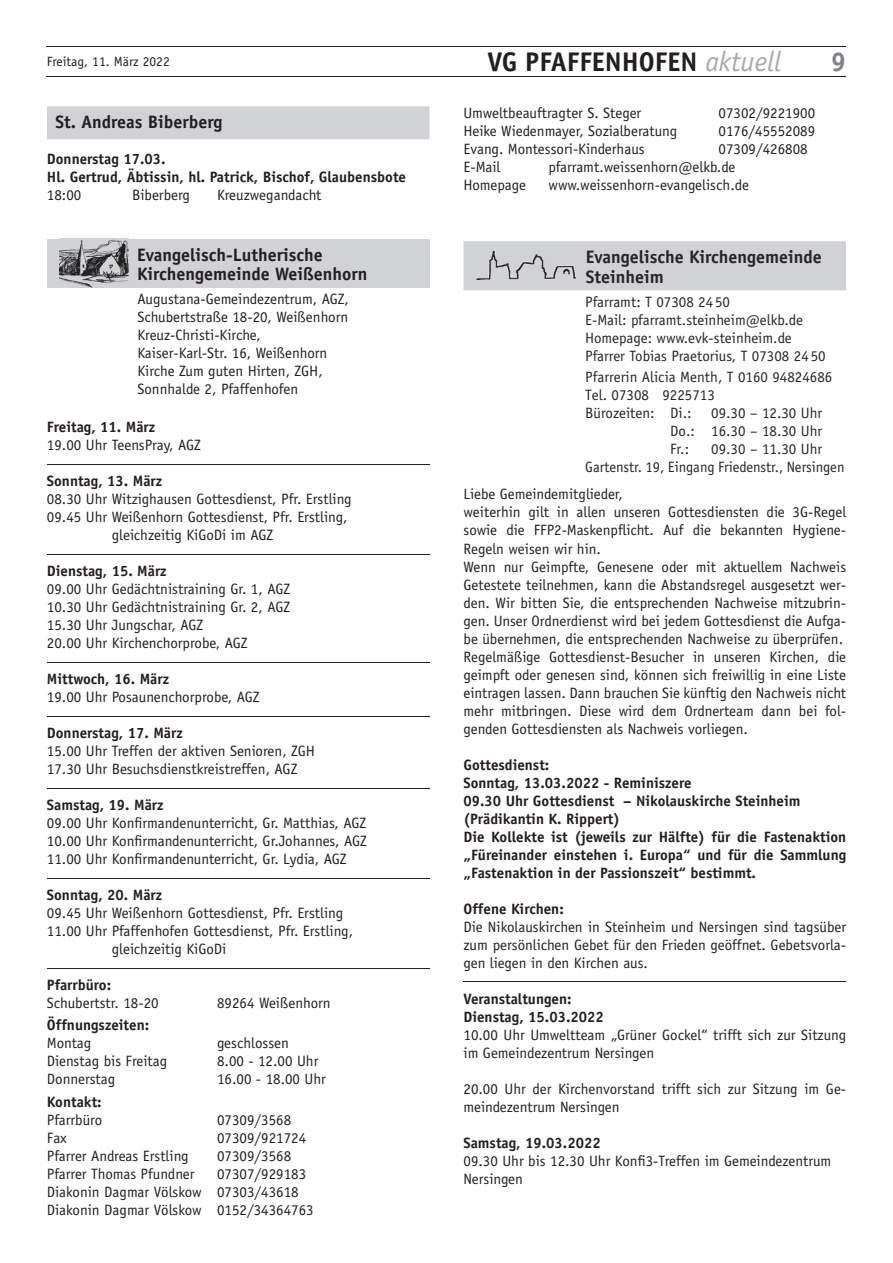
<style>
.page{position:relative;width:893px;height:1263px;background:#fff}
.page>*{position:absolute;margin:0;border:0;box-sizing:border-box;transform-origin:0 0}
.t1{font:700 27px "Officina Sans";color:#231f20}
.t2{font:700 27px "Officina Sans";color:#808285}
.t3{font:700 18px/19.5px "Officina Sans";color:#231f20}
.t4{font:700 18px/19.5px "Officina Sans";color:#282526}
.t5{font:15px/18px "Officina Sans";color:#231f20}
.t6{font:700 15px/18px "Officina Sans";color:#231f20}
.t7{font:15px/18px "Officina Sans";color:#282526}
.t8{font:13.5px "Officina Sans";color:#231f20}
.s1{font-weight:400;font-style:italic;font-size:28.35px;color:#a8a9ad}
</style>
<div class="page">
<hr style="left:47px;top:76px;width:799px;height:1px;background:#231f20">
<hr style="left:47px;top:47px;width:799px;height:1px;background:#231f20">
<hr style="left:47px;top:464px;width:383px;height:1px;background:#231f20">
<hr style="left:47px;top:554px;width:383px;height:1px;background:#231f20">
<hr style="left:47px;top:662px;width:383px;height:1px;background:#231f20">
<hr style="left:47px;top:716px;width:383px;height:1px;background:#231f20">
<hr style="left:47px;top:788px;width:383px;height:1px;background:#231f20">
<hr style="left:47px;top:878px;width:383px;height:1px;background:#231f20">
<hr style="left:47px;top:968px;width:383px;height:1px;background:#231f20">
<div style="left:47px;top:106px;width:382px;height:33px;background:#d1d2d4"></div>
<div style="left:47px;top:239px;width:382px;height:33px;background:#d1d2d4"></div>
<div style="left:47px;top:258px;width:382px;height:30px;background:#d1d2d4"></div>
<img style="left:60px;top:239px;width:69px;height:49px">
<hr style="left:463px;top:981px;width:383px;height:1px;background:#231f20">
<div style="left:463px;top:241px;width:383px;height:19px;background:#d1d2d4"></div>
<div style="left:463px;top:260px;width:383px;height:30px;background:#d1d2d4"></div>
<img style="left:477px;top:251px;width:99px;height:28px">
<h1 class="t1" style="left:487px;top:45px;width:295px">VG PFAFFENHOFEN <span class="s1">aktuell</span></h1>
<p class="t8" style="left:47px;top:53px;width:124px">Freitag, 11. März 2022</p>
<h1 class="t2" style="left:831px;top:45px;width:17px">9</h1>
<p class="t3" style="left:55px;top:112px;width:168px">St. Andreas Biberberg</p>
<p class="t6" style="left:47px;top:150px;width:361px">Donnerstag 17.03.<br>Hl. Gertrud, Äbtissin, hl. Patrick, Bischof, Glaubensbote</p>
<p class="t5" style="left:47px;top:186px;width:36px">18:00</p>
<p class="t5" style="left:132px;top:186px;width:60px">Biberberg</p>
<p class="t5" style="left:217px;top:186px;width:106px">Kreuzwegandacht</p>
<p class="t3" style="left:137px;top:245px;width:232px">Evangelisch-Lutherische<br>Kirchengemeinde Weißenhorn</p>
<p class="t5" style="left:137px;top:290px;width:213px">Augustana-Gemeindezentrum, AGZ,<br>Schubertstraße 18-20, Weißenhorn<br>Kreuz-Christi-Kirche,<br>Kaiser-Karl-Str. 16, Weißenhorn<br>Kirche Zum guten Hirten, ZGH,<br>Sonnhalde 2, Pfaffenhofen</p>
<p class="t6" style="left:47px;top:418px;width:110px">Freitag, 11. März</p>
<p class="t5" style="left:47px;top:436px;width:155px">19.00 Uhr TeensPray, AGZ</p>
<p class="t6" style="left:47px;top:472px;width:117px">Sonntag, 13. März</p>
<p class="t5" style="left:47px;top:490px;width:306px">08.30 Uhr Witzighausen Gottesdienst, Pfr. Erstling</p>
<p class="t5" style="left:47px;top:508px;width:302px">09.45 Uhr Weißenhorn Gottesdienst, Pfr. Erstling,</p>
<p class="t5" style="left:112px;top:526px;width:163px">gleichzeitig KiGoDi im AGZ</p>
<p class="t6" style="left:47px;top:562px;width:121px">Dienstag, 15. März</p>
<p class="t5" style="left:47px;top:580px;width:245px">09.00 Uhr Gedächtnistraining Gr. 1, AGZ 10.30 Uhr Gedächtnistraining Gr. 2, AGZ 15.30 Uhr Jungschar, AGZ<br>20.00 Uhr Kirchenchorprobe, AGZ</p>
<p class="t6" style="left:47px;top:670px;width:124px">Mittwoch, 16. März</p>
<p class="t5" style="left:47px;top:688px;width:214px">19.00 Uhr Posaunenchorprobe, AGZ</p>
<p class="t6" style="left:47px;top:724px;width:137px">Donnerstag, 17. März</p>
<p class="t5" style="left:47px;top:742px;width:270px">15.00 Uhr Treffen der aktiven Senioren, ZGH<br>17.30 Uhr Besuchsdienstkreistreffen, AGZ</p>
<p class="t6" style="left:47px;top:796px;width:118px">Samstag, 19. März</p>
<p class="t5" style="left:47px;top:814px;width:321px;text-align:justify">09.00 Uhr Konfirmandenunterricht, Gr. Matthias, AGZ 10.00 Uhr Konfirmandenunterricht, Gr.Johannes, AGZ 11.00 Uhr Konfirmandenunterricht, Gr. Lydia, AGZ</p>
<p class="t6" style="left:47px;top:886px;width:117px">Sonntag, 20. März</p>
<p class="t5" style="left:47px;top:904px;width:298px">09.45 Uhr Weißenhorn Gottesdienst, Pfr. Erstling</p>
<p class="t5" style="left:47px;top:922px;width:308px">11.00 Uhr Pfaffenhofen Gottesdienst, Pfr. Erstling,</p>
<p class="t5" style="left:112px;top:940px;width:116px">gleichzeitig KiGoDi</p>
<p class="t6" style="left:47px;top:976px;width:66px">Pfarrbüro:</p>
<p class="t5" style="left:47px;top:994px;width:113px">Schubertstr. 18-20</p>
<p class="t5" style="left:217px;top:994px;width:115px">89264 Weißenhorn</p>
<p class="t6" style="left:47px;top:1016px;width:104px">Öffnungszeiten:</p>
<p class="t5" style="left:47px;top:1034px;width:46px">Montag</p>
<p class="t5" style="left:217px;top:1034px;width:73px">geschlossen</p>
<p class="t5" style="left:47px;top:1052px;width:122px">Dienstag bis Freitag</p>
<p class="t5" style="left:217px;top:1052px;width:103px">8.00 - 12.00 Uhr</p>
<p class="t5" style="left:47px;top:1070px;width:70px">Donnerstag</p>
<p class="t5" style="left:217px;top:1070px;width:110px">16.00 - 18.00 Uhr</p>
<p class="t6" style="left:47px;top:1092px;width:56px">Kontakt:</p>
<p class="t5" style="left:47px;top:1110px;width:57px">Pfarrbüro</p>
<p class="t5" style="left:217px;top:1110px;width:76px">07309/3568</p>
<p class="t5" style="left:47px;top:1128px;width:21px">Fax</p>
<p class="t5" style="left:217px;top:1128px;width:91px">07309/921724</p>
<p class="t5" style="left:47px;top:1146px;width:143px">Pfarrer Andreas Erstling</p>
<p class="t5" style="left:217px;top:1146px;width:76px">07309/3568</p>
<p class="t5" style="left:47px;top:1164px;width:149px">Pfarrer Thomas Pfundner</p>
<p class="t5" style="left:47px;top:1164px;width:268px;text-indent:170px">07307/929183<br>Diakonin Dagmar Völskow 07303/43618<br>Diakonin Dagmar Völskow 0152/34364763</p>
<p class="t5" style="left:463px;top:104px;width:179px">Umweltbeauftragter S. Steger</p>
<p class="t5" style="left:719px;top:104px;width:98px">07302/9221900</p>
<p class="t5" style="left:463px;top:122px;width:215px">Heike Wiedenmayer, Sozialberatung</p>
<p class="t5" style="left:719px;top:122px;width:98px">0176/45552089</p>
<p class="t5" style="left:463px;top:140px;width:183px">Evang. Montessori-Kinderhaus</p>
<p class="t5" style="left:719px;top:140px;width:91px">07309/426808</p>
<p class="t5" style="left:463px;top:158px;width:38px">E-Mail</p>
<p class="t5" style="left:548px;top:158px;width:189px">pfarramt.weissenhorn@elkb.de</p>
<p class="t5" style="left:463px;top:176px;width:64px">Homepage</p>
<p class="t5" style="left:548px;top:176px;width:202px">www.weissenhorn-evangelisch.de</p>
<p class="t4" style="left:586px;top:247px;width:237px">Evangelische Kirchengemeinde<br>Steinheim</p>
<p class="t7" style="left:585px;top:293px;width:242px">Pfarramt: T 07308 24 50<br>E-Mail: pfarramt.steinheim@elkb.de Homepage: www.evk-steinheim.de Pfarrer Tobias Praetorius, T 07308 24 50</p>
<p class="t7" style="left:585px;top:368px;width:249px">Pfarrerin Alicia Menth, T 0160 94824686<br>Tel. 07308 9225713<br>Bürozeiten: Di.:</p>
<p class="t7" style="left:670px;top:404px;width:153px;text-align:justify;text-indent:41px">09.30 – 12.30 Uhr Do.: 16.30 – 18.30 Uhr Fr.:</p>
<p class="t7" style="left:585px;top:440px;width:261px;text-indent:126px">09.30 – 11.30 Uhr<br>Gartenstr. 19, Eingang Friedenstr., Nersingen</p>
<p class="t5" style="left:463px;top:485px;width:384px">Liebe Gemeindemitglieder,<br>weiterhin gilt in allen unseren Gottesdiensten die 3G-Regel sowie die FFP2-Maskenpflicht. Auf die bekannten Hygiene-Regeln weisen wir hin.<br>Wenn nur Geimpfte, Genesene oder mit aktuellem Nachweis Getestete teilnehmen, kann die Abstandsregel ausgesetzt wer&shy;den. Wir bitten Sie, die entsprechenden Nachweise mitzubrin&shy;gen. Unser Ordnerdienst wird bei jedem Gottesdienst die Aufga&shy;be übernehmen, die entsprechenden Nachweise zu überprüfen.<br>Regelmäßige Gottesdienst-Besucher in unseren Kirchen, die geimpft oder genesen sind, können sich freiwillig in eine Liste eintragen lassen. Dann brauchen Sie künftig den Nachweis nicht mehr mitbringen. Diese wird dem Ordnerteam dann bei fol&shy;genden Gottesdiensten als Nachweis vorliegen.</p>
<p class="t6" style="left:463px;top:755px;width:384px">Gottesdienst:<br>Sonntag, 13.03.2022 - Reminiszere<br>09.30 Uhr Gottesdienst – Nikolauskirche Steinheim (Prädikantin K. Rippert)<br>Die Kollekte ist (jeweils zur Hälfte) für die Fastenaktion „Füreinander einstehen i. Europa“ und für die Sammlung „Fastenaktion in der Passionszeit“ bestimmt.</p>
<p class="t6" style="left:463px;top:899px;width:102px">Offene Kirchen:</p>
<p class="t5" style="left:463px;top:917px;width:384px;text-align:justify">Die Nikolauskirchen in Steinheim und Nersingen sind tagsüber zum persönlichen Gebet für den Frieden geöffnet. Gebetsvorla&shy;gen liegen in den Kirchen aus.</p>
<p class="t6" style="left:463px;top:989px;width:142px">Veranstaltungen:<br>Dienstag, 15.03.2022</p>
<p class="t5" style="left:463px;top:1025px;width:384px">10.00 Uhr Umweltteam „Grüner Gockel“ trifft sich zur Sitzung im Gemeindezentrum Nersingen</p>
<p class="t5" style="left:463px;top:1079px;width:384px">20.00 Uhr der Kirchenvorstand trifft sich zur Sitzung im Ge&shy;meindezentrum Nersingen</p>
<p class="t6" style="left:463px;top:1133px;width:139px">Samstag, 19.03.2022</p>
<p class="t5" style="left:463px;top:1151px;width:369px">09.30 Uhr bis 12.30 Uhr Konfi3-Treffen im Gemeindezentrum<br>Nersingen</p>
</div>
